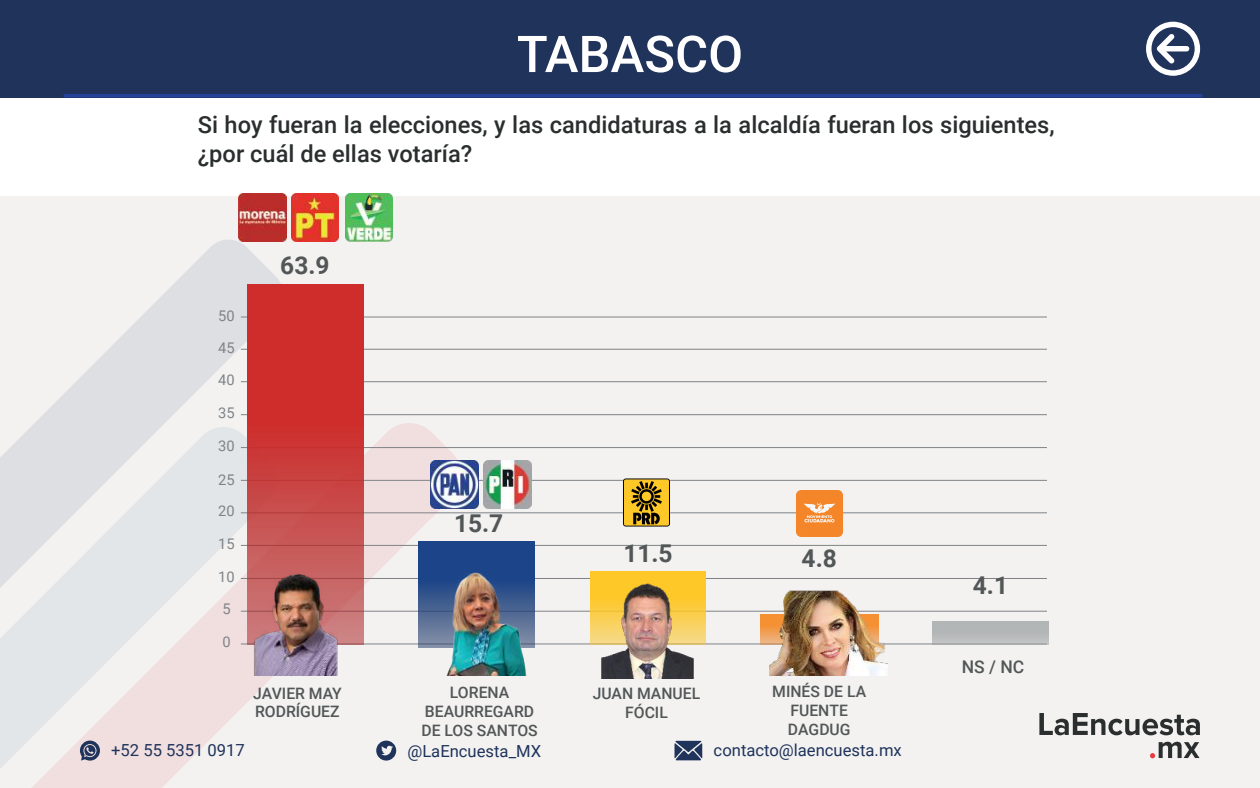
<style>
.page{position:relative;width:1260px;height:788px;background:#fff}
.page>*{position:absolute;margin:0;border:0;box-sizing:border-box;transform-origin:0 0}
.t1{font:500 50.75px "Roboto";color:#fff}
.t2{font:700 24.5px "Roboto";color:#525657}
.t3{font:500 23.62px/28.3px "Roboto";color:#2a2e2e}
.t4{font:500 17.5px "Roboto";color:#525657}
.t5{font:16.62px "Roboto";color:#1f335b}
.t6{font:500 15.75px/18.9px "Roboto";color:#525657;text-align:center}
.t7{font:14.7px/32.2px "Roboto";color:#7f8387}
</style>
<div class="page">
<div style="left:0;top:0;width:1260px;height:97px;background:#1f335b"></div>
<svg style="left:1146px;top:22px;width:54px;height:54px"></svg>
<div style="left:0;top:196px;width:1260px;height:591px;background:#f3f2f1"></div>
<svg style="left:348px;top:423px;width:113px;height:338px"></svg>
<svg style="left:0;top:614px;width:273px;height:173px"></svg>
<svg style="left:0;top:239px;width:283px;height:375px;fill:#e2e6e9"></svg>
<hr style="left:64px;top:94px;width:1138px;height:3px;background:#24429b">
<svg style="left:80px;top:740px;width:20px;height:20px"></svg>
<svg style="left:675px;top:740px;width:27px;height:20px"></svg>
<svg style="left:376px;top:740px;width:20px;height:20px"></svg>
<svg style="left:1039px;top:713px;width:161px;height:22px"></svg>
<svg style="left:1150px;top:741px;width:50px;height:17px"></svg>
<hr style="left:241px;top:643px;width:806px;height:1px;background:#7f8387">
<hr style="left:241px;top:611px;width:806px;height:1px;background:#7f8387">
<hr style="left:241px;top:512px;width:806px;height:1px;background:#7f8387">
<hr style="left:241px;top:480px;width:806px;height:1px;background:#7f8387">
<hr style="left:241px;top:317px;width:806px;height:1px;background:#7f8387">
<hr style="left:241px;top:578px;width:806px;height:1px;background:#7f8387">
<hr style="left:241px;top:545px;width:806px;height:1px;background:#7f8387">
<hr style="left:241px;top:349px;width:806px;height:1px;background:#7f8387">
<hr style="left:241px;top:381px;width:806px;height:1px;background:#7f8387">
<hr style="left:241px;top:414px;width:806px;height:1px;background:#7f8387">
<hr style="left:241px;top:447px;width:806px;height:1px;background:#7f8387">
<svg style="left:247px;top:284px;width:117px;height:360px;background:#cb3c3a"></svg>
<svg style="left:760px;top:614px;width:9px;height:30px"></svg>
<div style="left:932px;top:621px;width:117px;height:23px;background:linear-gradient(to right,#b6b9b9,#b6b8b9)"></div>
<img style="left:431px;top:460px;width:47px;height:48px">
<img style="left:484px;top:460px;width:48px;height:48px">
<img style="left:623px;top:478px;width:48px;height:48px">
<img style="left:239px;top:194px;width:47px;height:47px">
<img style="left:292px;top:194px;width:47px;height:47px">
<img style="left:346px;top:194px;width:47px;height:47px">
<img style="left:796px;top:490px;width:46px;height:46px">
<svg style="left:590px;top:571px;width:116px;height:73px;background:#fbca3a"></svg>
<div style="left:419px;top:541px;width:116px;height:106px;background:#1b4588"></div>
<img style="left:598px;top:579px;width:99px;height:99px">
<img style="left:239px;top:567px;width:109px;height:109px">
<img style="left:769px;top:590px;width:118px;height:85px">
<img style="left:421px;top:572px;width:118px;height:103px">
<h1 class="t1" style="left:517px;top:18px;width:228px">TABASCO</h1>
<p class="t3" style="left:198px;top:110px;width:858px">Si hoy fueran la elecciones, y las candidaturas a la alcaldía fueran los siguientes, ¿por cuál de ellas votaría?</p>
<p class="t7" style="left:218px;top:299px;width:18px">50<br>45</p>
<p class="t7" style="left:218px;top:363px;width:18px">40</p>
<p class="t7" style="left:218px;top:396px;width:18px">35</p>
<p class="t7" style="left:218px;top:429px;width:18px">30</p>
<p class="t7" style="left:218px;top:463px;width:18px">25</p>
<p class="t7" style="left:218px;top:494px;width:18px">20</p>
<p class="t7" style="left:218px;top:527px;width:18px">15</p>
<p class="t7" style="left:218px;top:560px;width:18px">10</p>
<p class="t7" style="left:222px;top:592px;width:10px">5</p>
<p class="t7" style="left:222px;top:625px;width:10px">0</p>
<p class="t2" style="left:280px;top:248px;width:51px">63.9</p>
<p class="t2" style="left:454px;top:506px;width:51px">15.7</p>
<p class="t6" style="left:253px;top:682px;width:90px;text-align:left">JAVIER MAY<br>RODRÍGUEZ</p>
<p class="t6" style="left:421px;top:682px;width:118px">LORENA<br>BEAURREGARD<br>DE LOS SANTOS</p>
<p class="t2" style="left:623px;top:535px;width:51px">11.5</p>
<p class="t2" style="left:802px;top:541px;width:37px">4.8</p>
<p class="t6" style="left:593px;top:683px;width:109px">JUAN MANUEL<br>FÓCIL</p>
<p class="t6" style="left:772px;top:681px;width:96px">MINÉS DE LA<br>FUENTE<br>DAGDUG</p>
<p class="t5" style="left:111px;top:738px;width:135px">+52 55 5351 0917</p>
<p class="t5" style="left:407px;top:739px;width:135px">@LaEncuesta_MX</p>
<p class="t5" style="left:714px;top:738px;width:190px">contacto@laencuesta.mx</p>
<p class="t2" style="left:973px;top:568px;width:37px">4.1</p>
<p class="t4" style="left:962px;top:654px;width:64px">NS / NC</p>
</div>
